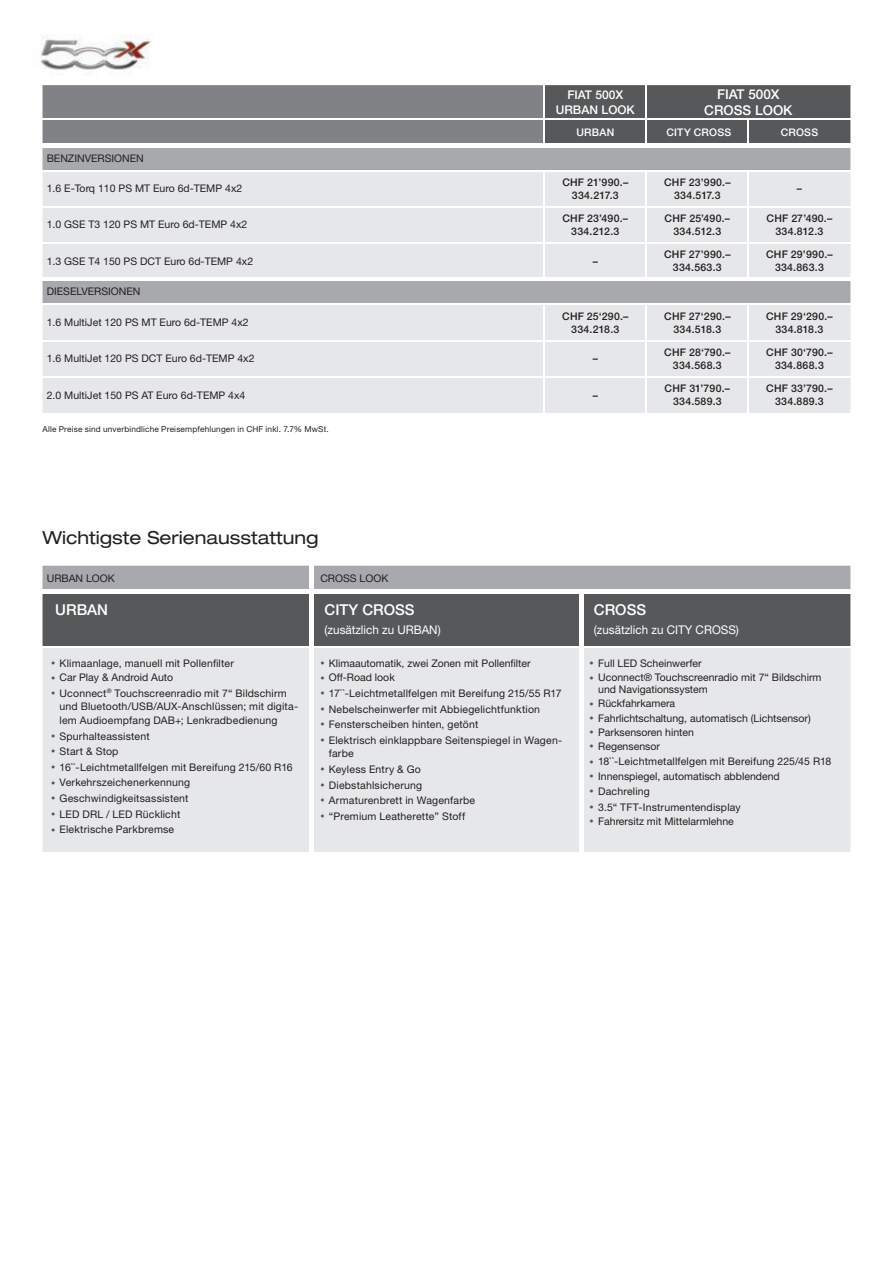
<style>
.page{position:relative;width:893px;height:1263px;background:#fff}
.page>*{position:absolute;margin:0;border:0;box-sizing:border-box;transform-origin:0 0}
.t1{font:expanded 18px "Helvetica Neue LT Std";color:#231f20}
.t2{font:500 15px "Helvetica Neue LT Std";color:#fff}
.t3{font:500 13.5px/16.2px "Helvetica Neue LT Std";color:#fff;text-align:center}
.t4{font:12px "Helvetica Neue LT Std";color:#fff}
.t5{font:500 12px/14.4px "Helvetica Neue LT Std";color:#fff;text-align:center}
.t6{font:10.5px/13.5px "Helvetica Neue LT Std";letter-spacing:.01em;color:#231f20}
.t7{font:500 10.5px/13.5px "Helvetica Neue LT Std";letter-spacing:.025em;color:#231f20;text-align:center}
.t8{font:500 10.5px "Helvetica Neue LT Std";letter-spacing:.02em;color:#fff}
.t9{font:8.25px "Helvetica Neue LT Std";letter-spacing:.02em;color:#231f20}
.s1{font-size:8.4px;color:#57585a}
</style>
<div class="page">
<div style="left:43px;top:148px;width:807px;height:22px;background:#a8a9ad"></div>
<svg style="left:43px;top:172px;width:807px;height:241px;background:#e0e1e3"></svg>
<hr style="left:544px;top:341px;width:1px;height:35px;background:#fff">
<hr style="left:544px;top:377px;width:1px;height:36px;background:#fff">
<hr style="left:646px;top:340px;width:102px;height:1px;background:#fff">
<hr style="left:646px;top:341px;width:1px;height:35px;background:#fff">
<hr style="left:748px;top:340px;width:102px;height:1px;background:#fff">
<hr style="left:748px;top:341px;width:1px;height:35px;background:#fff">
<hr style="left:646px;top:376px;width:102px;height:1px;background:#fff">
<hr style="left:646px;top:377px;width:1px;height:36px;background:#fff">
<hr style="left:748px;top:376px;width:102px;height:1px;background:#fff">
<hr style="left:748px;top:377px;width:1px;height:36px;background:#fff">
<hr style="left:43px;top:277px;width:501px;height:3px;background:#fff">
<hr style="left:544px;top:277px;width:102px;height:3px;background:#fff">
<hr style="left:646px;top:277px;width:102px;height:3px;background:#fff">
<hr style="left:748px;top:277px;width:102px;height:3px;background:#fff">
<svg style="left:43px;top:85px;width:807px;height:58px;background:#757679"></svg>
<hr style="left:43px;top:119px;width:501px;height:1px;background:#fff">
<hr style="left:544px;top:171px;width:1px;height:35px;background:#fff">
<hr style="left:646px;top:171px;width:1px;height:35px;background:#fff">
<hr style="left:748px;top:171px;width:1px;height:35px;background:#fff">
<hr style="left:43px;top:206px;width:501px;height:1px;background:#fff">
<hr style="left:43px;top:242px;width:501px;height:2px;background:#fff">
<hr style="left:544px;top:206px;width:102px;height:1px;background:#fff">
<hr style="left:544px;top:207px;width:1px;height:35px;background:#fff">
<hr style="left:646px;top:206px;width:102px;height:1px;background:#fff">
<hr style="left:646px;top:207px;width:1px;height:35px;background:#fff">
<hr style="left:748px;top:206px;width:102px;height:1px;background:#fff">
<hr style="left:748px;top:207px;width:1px;height:35px;background:#fff">
<hr style="left:544px;top:242px;width:102px;height:2px;background:#fff">
<hr style="left:544px;top:244px;width:1px;height:33px;background:#fff">
<hr style="left:646px;top:242px;width:102px;height:2px;background:#fff">
<hr style="left:646px;top:244px;width:1px;height:33px;background:#fff">
<hr style="left:748px;top:242px;width:102px;height:2px;background:#fff">
<hr style="left:748px;top:244px;width:1px;height:33px;background:#fff">
<hr style="left:43px;top:304px;width:501px;height:1px;background:#fff">
<hr style="left:43px;top:340px;width:501px;height:1px;background:#fff">
<hr style="left:544px;top:340px;width:102px;height:1px;background:#fff">
<hr style="left:43px;top:376px;width:501px;height:1px;background:#fff">
<hr style="left:544px;top:376px;width:102px;height:1px;background:#fff">
<hr style="left:544px;top:304px;width:102px;height:1px;background:#fff">
<hr style="left:544px;top:305px;width:1px;height:35px;background:#fff">
<hr style="left:646px;top:304px;width:102px;height:1px;background:#fff">
<hr style="left:646px;top:305px;width:1px;height:35px;background:#fff">
<hr style="left:748px;top:304px;width:102px;height:1px;background:#fff">
<hr style="left:748px;top:305px;width:1px;height:35px;background:#fff">
<hr style="left:646px;top:85px;width:1px;height:34px;background:#fff">
<img style="left:40px;top:34px;width:111px;height:36px">
<div style="left:43px;top:566px;width:807px;height:23px;background:#a8a9ad"></div>
<div style="left:43px;top:594px;width:807px;height:52px;background:#57585a"></div>
<div style="left:43px;top:648px;width:807px;height:204px;background:#e6e7e9"></div>
<hr style="left:310px;top:647px;width:4px;height:205px;background:#fff">
<hr style="left:310px;top:566px;width:4px;height:23px;background:#fff">
<hr style="left:310px;top:593px;width:4px;height:54px;background:#fff">
<hr style="left:579px;top:593px;width:4px;height:54px;background:#fff">
<hr style="left:579px;top:647px;width:4px;height:205px;background:#fff">
<p class="t5" style="left:556px;top:88px;width:80px">FIAT 500X<br>URBAN LOOK</p>
<p class="t3" style="left:704px;top:86px;width:90px">FIAT 500X<br>CROSS LOOK</p>
<p class="t8" style="left:576px;top:126px;width:39px">URBAN</p>
<p class="t8" style="left:666px;top:126px;width:66px">CITY CROSS</p>
<p class="t8" style="left:781px;top:126px;width:39px">CROSS</p>
<p class="t6" style="left:47px;top:151px;width:99px">BENZINVERSIONEN</p>
<p class="t6" style="left:47px;top:182px;width:197px">1.6 E-Torq 110 PS MT Euro 6d-TEMP 4x2</p>
<p class="t7" style="left:562px;top:175px;width:67px">CHF 21’990.–<br>334.217.3</p>
<p class="t7" style="left:664px;top:175px;width:68px">CHF 23’990.–<br>334.517.3</p>
<p class="t7" style="left:797px;top:182px;width:7px">–</p>
<p class="t6" style="left:47px;top:218px;width:202px">1.0 GSE T3 120 PS MT Euro 6d-TEMP 4x2</p>
<p class="t7" style="left:562px;top:211px;width:67px">CHF 23’490.–<br>334.212.3</p>
<p class="t7" style="left:665px;top:211px;width:67px">CHF 25’490.–<br>334.512.3</p>
<p class="t7" style="left:767px;top:211px;width:67px">CHF 27’490.–<br>334.812.3</p>
<p class="t6" style="left:47px;top:254px;width:208px">1.3 GSE T4 150 PS DCT Euro 6d-TEMP 4x2</p>
<p class="t7" style="left:593px;top:254px;width:7px">–</p>
<p class="t7" style="left:664px;top:247px;width:68px">CHF 27’990.–<br>334.563.3</p>
<p class="t7" style="left:766px;top:247px;width:68px">CHF 29’990.–<br>334.863.3</p>
<p class="t6" style="left:47px;top:285px;width:95px">DIESELVERSIONEN</p>
<p class="t6" style="left:47px;top:316px;width:203px">1.6 MultiJet 120 PS MT Euro 6d-TEMP 4x2</p>
<p class="t7" style="left:562px;top:309px;width:68px">CHF 25‘290.–<br>334.218.3</p>
<p class="t7" style="left:664px;top:309px;width:68px">CHF 27‘290.–<br>334.518.3</p>
<p class="t7" style="left:766px;top:309px;width:68px">CHF 29‘290.–<br>334.818.3</p>
<p class="t6" style="left:47px;top:352px;width:209px">1.6 MultiJet 120 PS DCT Euro 6d-TEMP 4x2</p>
<p class="t7" style="left:593px;top:352px;width:7px">–</p>
<p class="t7" style="left:664px;top:345px;width:68px">CHF 28‘790.–<br>334.568.3</p>
<p class="t7" style="left:766px;top:345px;width:68px">CHF 30‘790.–<br>334.868.3</p>
<p class="t6" style="left:47px;top:388px;width:200px">2.0 MultiJet 150 PS AT Euro 6d-TEMP 4x4</p>
<p class="t7" style="left:593px;top:388px;width:7px">–</p>
<p class="t7" style="left:665px;top:381px;width:67px">CHF 31’790.–<br>334.589.3</p>
<p class="t7" style="left:766px;top:381px;width:68px">CHF 33’790.–<br>334.889.3</p>
<p class="t9" style="left:43px;top:424px;width:288px">Alle Preise sind unverbindliche Preisempfehlungen in CHF inkl. 7.7% MwSt.</p>
<h1 class="t1" style="left:43px;top:527px;width:278px">Wichtigste Serienausstattung</h1>
<p class="t6" style="left:47px;top:571px;width:70px">URBAN LOOK</p>
<p class="t6" style="left:320px;top:571px;width:70px">CROSS LOOK</p>
<h2 class="t2" style="left:55px;top:600px;width:54px">URBAN</h2>
<h2 class="t2" style="left:325px;top:600px;width:92px">CITY CROSS</h2>
<p class="t4" style="left:325px;top:623px;width:118px">(zusätzlich zu URBAN)</p>
<p class="t6" style="left:51px;top:656px;width:184px"><span class="s1">•</span> Klimaanlage, manuell mit Pollenfilter</p>
<p class="t6" style="left:51px;top:671px;width:124px"><span class="s1">•</span> Car Play &amp; Android Auto</p>
<p class="t6" style="left:60px;top:686px;width:240px;text-indent:-9px"><span class="s1">•</span> Uconnect<sup>®</sup> Touchscreenradio mit 7“ Bildschirm und Bluetooth/USB/AUX-Anschlüssen; mit digita&shy;lem Audioempfang DAB+; Lenkradbedienung</p>
<p class="t6" style="left:51px;top:729px;width:100px"><span class="s1">•</span> Spurhalteassistent</p>
<p class="t6" style="left:51px;top:744px;width:69px"><span class="s1">•</span> Start &amp; Stop</p>
<p class="t6" style="left:51px;top:760px;width:243px"><span class="s1">•</span> 16``-Leichtmetallfelgen mit Bereifung 215/60 R16</p>
<p class="t6" style="left:51px;top:776px;width:141px"><span class="s1">•</span> Verkehrszeichenerkennung</p>
<p class="t6" style="left:51px;top:791px;width:139px"><span class="s1">•</span> Geschwindigkeitsassistent</p>
<p class="t6" style="left:51px;top:807px;width:131px"><span class="s1">•</span> LED DRL / LED Rücklicht</p>
<p class="t6" style="left:51px;top:823px;width:125px"><span class="s1">•</span> Elektrische Parkbremse</p>
<p class="t6" style="left:320px;top:656px;width:212px"><span class="s1">•</span> Klimaautomatik, zwei Zonen mit Pollenfilter</p>
<p class="t6" style="left:320px;top:671px;width:76px"><span class="s1">•</span> Off-Road look</p>
<p class="t6" style="left:320px;top:686px;width:243px"><span class="s1">•</span> 17``-Leichtmetallfelgen mit Bereifung 215/55 R17</p>
<p class="t6" style="left:320px;top:702px;width:221px"><span class="s1">•</span> Nebelscheinwerfer mit Abbiegelichtfunktion</p>
<p class="t6" style="left:320px;top:717px;width:160px"><span class="s1">•</span> Fensterscheiben hinten, getönt</p>
<p class="t6" style="left:329px;top:733px;width:235px;text-indent:-9px"><span class="s1">•</span> Elektrisch einklappbare Seitenspiegel in Wagen&shy;farbe</p>
<p class="t6" style="left:320px;top:762px;width:102px"><span class="s1">•</span> Keyless Entry &amp; Go</p>
<p class="t6" style="left:320px;top:778px;width:103px"><span class="s1">•</span> Diebstahlsicherung</p>
<p class="t6" style="left:320px;top:793px;width:156px"><span class="s1">•</span> Armaturenbrett in Wagenfarbe</p>
<p class="t6" style="left:320px;top:809px;width:146px"><span class="s1">•</span> “Premium Leatherette” Stoff</p>
<h2 class="t2" style="left:594px;top:600px;width:54px">CROSS</h2>
<p class="t4" style="left:594px;top:623px;width:147px">(zusätzlich zu CITY CROSS)</p>
<p class="t6" style="left:590px;top:656px;width:113px"><span class="s1">•</span> Full LED Scheinwerfer</p>
<p class="t6" style="left:598px;top:671px;width:225px;line-height:12px;text-indent:-9px"><span class="s1">•</span> Uconnect® Touchscreenradio mit 7“ Bildschirm und Navigationssystem</p>
<p class="t6" style="left:590px;top:697px;width:87px"><span class="s1">•</span> Rückfahrkamera</p>
<p class="t6" style="left:590px;top:711px;width:223px"><span class="s1">•</span> Fahrlichtschaltung, automatisch (Lichtsensor)</p>
<p class="t6" style="left:590px;top:725px;width:106px"><span class="s1">•</span> Parksensoren hinten</p>
<p class="t6" style="left:590px;top:739px;width:72px"><span class="s1">•</span> Regensensor</p>
<p class="t6" style="left:590px;top:755px;width:243px"><span class="s1">•</span> 18``-Leichtmetallfelgen mit Bereifung 225/45 R18</p>
<p class="t6" style="left:590px;top:769px;width:192px"><span class="s1">•</span> Innenspiegel, automatisch abblendend</p>
<p class="t6" style="left:590px;top:784px;width:62px"><span class="s1">•</span> Dachreling</p>
<p class="t6" style="left:590px;top:800px;width:153px"><span class="s1">•</span> 3.5“ TFT-Instrumentendisplay</p>
<p class="t6" style="left:590px;top:814px;width:146px"><span class="s1">•</span> Fahrersitz mit Mittelarmlehne</p>
</div>
